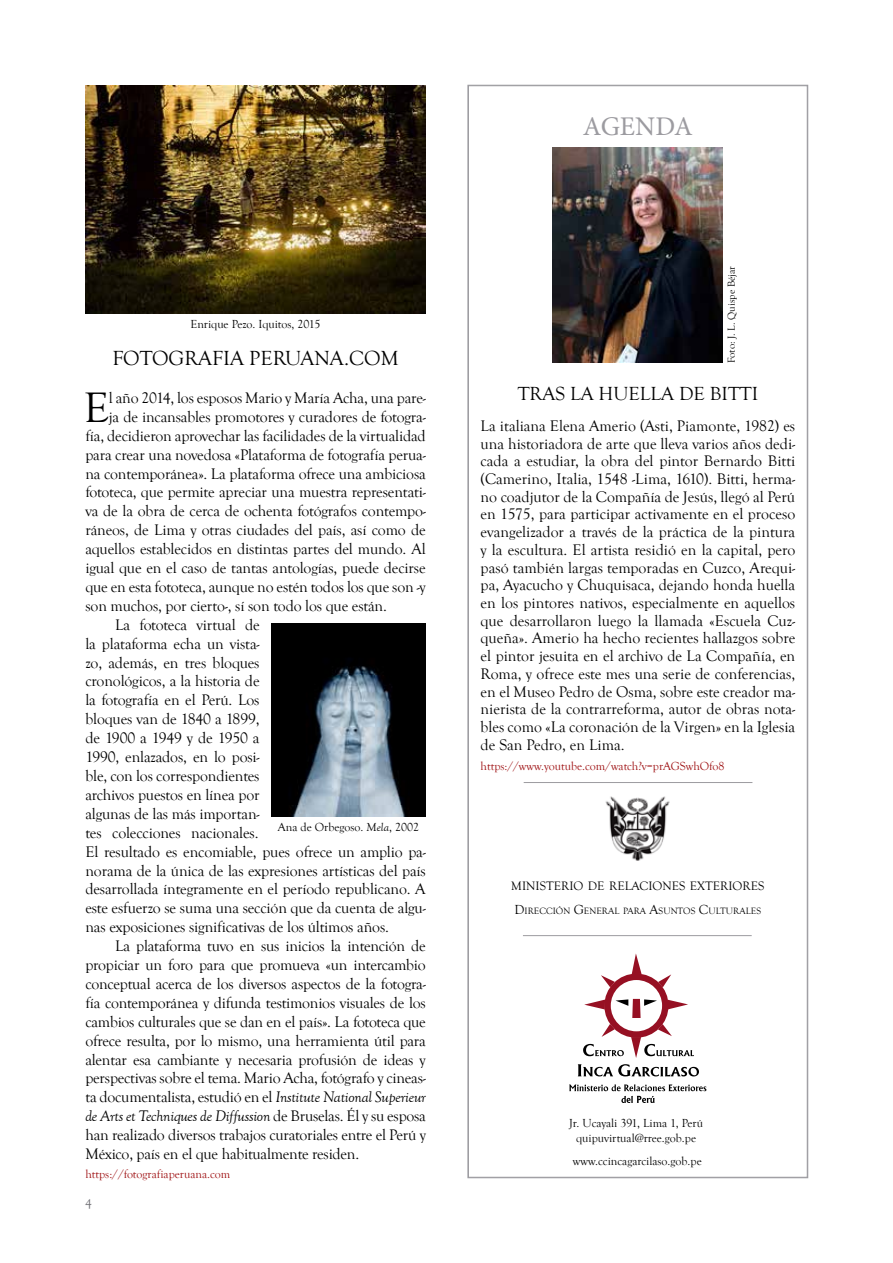
<style>
.page{position:relative;width:893px;height:1263px;background:#fff}
.page>*{position:absolute;margin:0;border:0;box-sizing:border-box;transform-origin:0 0}
.t1{font:43.8px "Goudy Old Style T";color:#000}
.t2{font:27px "Minion Pro";color:#9c9ba0}
.t3{font:21px "Goudy Old Style T";color:#000}
.t4{font:19.5px "Goudy Old Style T";color:#000}
.t5{font:15.75px/17.7px "Goudy Old Style T";letter-spacing:-.01em;color:#000;text-align:justify}
.t6{font:italic 15.75px "Goudy Old Style T";letter-spacing:-.015em;color:#000}
.t7{font:13.5px "Goudy Old Style T";color:#727277}
.t8{font:12.6px "Goudy Old Style T";color:#000}
.t9{font:12px/14.4px "Goudy Old Style T";color:#000;text-align:center}
.t10{font:12px "Goudy Old Style T";color:#9e1012}
.t11{font:10.5px "Goudy Old Style T";color:#000}
.t12{font:9.45px "Goudy Old Style T";color:#000}
.s1{font-style:italic}
.s2{font-style:normal}
.s3{font-size:13.5px}
</style>
<div class="page">
<svg style="left:468px;top:85px;width:340px;height:1093px"></svg>
<img style="left:85px;top:86px;width:341px;height:227px">
<img style="left:271px;top:624px;width:154px;height:193px">
<img style="left:553px;top:148px;width:169px;height:215px">
<img style="left:586px;top:793px;width:102px;height:72px">
<hr style="left:523px;top:935px;width:229px;height:1px;background:#9c9ba0">
<svg style="left:583px;top:953px;width:111px;height:105px"></svg>
<svg style="left:578px;top:1064px;width:121px;height:12px"></svg>
<svg style="left:569px;top:1084px;width:137px;height:19px"></svg>
<hr style="left:524px;top:782px;width:228px;height:1px;background:#9c9ba0">
<p class="t9" style="left:190px;top:317px;width:132px">Enrique Pezo. Iquitos, 2015</p>
<h3 class="t3" style="left:113px;top:347px;width:288px">FOTOGRAFIA PERUANA.COM</h3>
<h1 class="t1" style="left:84px;top:383px;width:27px">E</h1>
<p class="t5" style="left:109px;top:389px;width:318px">l año 2014, los esposos Mario y María Acha, una pare-</p>
<p class="t5" style="left:109px;top:408px;width:318px">ja de incansables promotores y curadores de fotogra-</p>
<p class="t5" style="left:85px;top:427px;width:342px">fía, decidieron aprovechar las facilidades de la virtualidad</p>
<p class="t5" style="left:85px;top:446px;width:342px">para crear una novedosa «Plataforma de fotografía perua-</p>
<p class="t5" style="left:85px;top:465px;width:342px">na contemporánea». La plataforma ofrece una ambiciosa</p>
<p class="t5" style="left:85px;top:484px;width:342px">fototeca, que permite apreciar una muestra representati-</p>
<p class="t5" style="left:85px;top:503px;width:342px">va de la obra de cerca de ochenta fotógrafos contempo-</p>
<p class="t5" style="left:85px;top:522px;width:342px">ráneos, de Lima y otras ciudades del país, así como de</p>
<p class="t5" style="left:85px;top:540px;width:342px">aquellos establecidos en distintas partes del mundo. Al</p>
<p class="t5" style="left:85px;top:559px;width:342px">igual que en el caso de tantas antologías, puede decirse</p>
<p class="t5" style="left:85px;top:578px;width:342px">que en esta fototeca, aunque no estén todos los que son -y</p>
<p class="t5" style="left:85px;top:597px;width:303px">son muchos, por cierto-, sí son todo los que están.</p>
<p class="t5" style="left:115px;top:616px;width:146px">La fototeca virtual de</p>
<p class="t5" style="left:85px;top:635px;width:176px">la plataforma echa un vista-</p>
<p class="t5" style="left:85px;top:654px;width:176px">zo, además, en tres bloques</p>
<p class="t5" style="left:85px;top:673px;width:176px">cronológicos, a la historia de</p>
<p class="t5" style="left:85px;top:692px;width:176px">la fotografía en el Perú. Los</p>
<p class="t5" style="left:85px;top:711px;width:176px">bloques van de 1840 a 1899,</p>
<p class="t5" style="left:85px;top:729px;width:176px">de 1900 a 1949 y de 1950 a</p>
<p class="t5" style="left:85px;top:748px;width:176px">1990, enlazados, en lo posi-</p>
<p class="t5" style="left:85px;top:767px;width:176px">ble, con los correspondientes</p>
<p class="t5" style="left:85px;top:786px;width:176px">archivos puestos en línea por</p>
<p class="t5" style="left:85px;top:805px;width:176px">algunas de las más importan-</p>
<p class="t5" style="left:85px;top:824px;width:175px">tes colecciones nacionales.</p>
<p class="t5" style="left:85px;top:843px;width:342px">El resultado es encomiable, pues ofrece un amplio pa-</p>
<p class="t5" style="left:85px;top:862px;width:342px">norama de la única de las expresiones artísticas del país</p>
<p class="t5" style="left:85px;top:881px;width:342px">desarrollada íntegramente en el período republicano. A</p>
<p class="t5" style="left:85px;top:900px;width:342px">este esfuerzo se suma una sección que da cuenta de algu-</p>
<p class="t5" style="left:85px;top:918px;width:305px">nas exposiciones significativas de los últimos años.</p>
<p class="t5" style="left:115px;top:937px;width:312px">La plataforma tuvo en sus inicios la intención de</p>
<p class="t5" style="left:85px;top:956px;width:342px">propiciar un foro para que promueva «un intercambio</p>
<p class="t5" style="left:85px;top:975px;width:342px">conceptual acerca de los diversos aspectos de la fotogra-</p>
<p class="t5" style="left:85px;top:994px;width:342px">fía contemporánea y difunda testimonios visuales de los</p>
<p class="t5" style="left:85px;top:1013px;width:342px">cambios culturales que se dan en el país». La fototeca que</p>
<p class="t5" style="left:85px;top:1032px;width:342px">ofrece resulta, por lo mismo, una herramienta útil para</p>
<p class="t5" style="left:85px;top:1051px;width:342px">alentar esa cambiante y necesaria profusión de ideas y</p>
<p class="t5" style="left:85px;top:1070px;width:342px">perspectivas sobre el tema. Mario Acha, fotógrafo y cineas-</p>
<p class="t5" style="left:85px;top:1089px;width:342px">ta documentalista, estudió en el <span class="s1">Institute National Superieur</span></p>
<p class="t6" style="left:85px;top:1107px;width:342px">de Arts et Techniques de Diffussion <span class="s2">de Bruselas. Él y su esposa</span></p>
<p class="t5" style="left:85px;top:1126px;width:342px">han realizado diversos trabajos curatoriales entre el Perú y</p>
<p class="t5" style="left:85px;top:1145px;width:275px">México, país en el que habitualmente residen.</p>
<p class="t10" style="left:85px;top:1167px;width:146px">https://fotografiaperuana.com</p>
<p class="t9" style="left:278px;top:820px;width:143px">Ana de Orbegoso. <span class="s1">Mela</span>, 2002</p>
<p class="t7" style="left:85px;top:1196px;width:8px">4</p>
<h2 class="t2" style="left:583px;top:109px;width:112px">AGENDA</h2>
<p class="t11" style="left:726px;top:363px;width:99px;rotate:-90deg">Foto: J. L. Quispe Béjar</p>
<p class="t4" style="left:518px;top:383px;width:242px">TRAS LA HUELLA DE BITTI</p>
<p class="t5" style="left:481px;top:417px;width:316px">La italiana Elena Amerio (Asti, Piamonte, 1982) es una historiadora de arte que lleva varios años dedi&shy;cada a estudiar, la obra del pintor Bernardo Bitti (Camerino, Italia, 1548 -Lima, 1610). Bitti, herma&shy;no coadjutor de la Compañía de Jesús, llegó al Perú en 1575, para participar activamente en el proceso evangelizador a través de la práctica de la pintura y la escultura. El artista residió en la capital, pero pasó también largas temporadas en Cuzco, Arequi&shy;pa, Ayacucho y Chuquisaca, dejando honda huella en los pintores nativos, especialmente en aquellos que desarrollaron luego la llamada «Escuela Cuz&shy;queña». Amerio ha hecho recientes hallazgos sobre el pintor jesuita en el archivo de La Compañía, en Roma, y ofrece este mes una serie de conferencias, en el Museo Pedro de Osma, sobre este creador ma&shy;nierista de la contrarreforma, autor de obras nota&shy;bles como «La coronación de la Virgen» en la Iglesia de San Pedro, en Lima.</p>
<p class="t10" style="left:481px;top:759px;width:245px">https://www.youtube.com/watch?v=prAGSwhOfo8</p>
<p class="t8" style="left:511px;top:879px;width:255px">MINISTERIO DE RELACIONES EXTERIORES</p>
<p class="t12" style="left:515px;top:906px;width:248px"><span class="s3">D</span>IRECCIÓN <span class="s3">G</span>ENERAL PARA <span class="s3">A</span>SUNTOS <span class="s3">C</span>ULTURALES</p>
<p class="t9" style="left:569px;top:1116px;width:135px">Jr. Ucayali 391, Lima 1, Perú quipuvirtual@rree.gob.pe</p>
<p class="t9" style="left:573px;top:1154px;width:130px">www.ccincagarcilaso.gob.pe</p>
</div>
